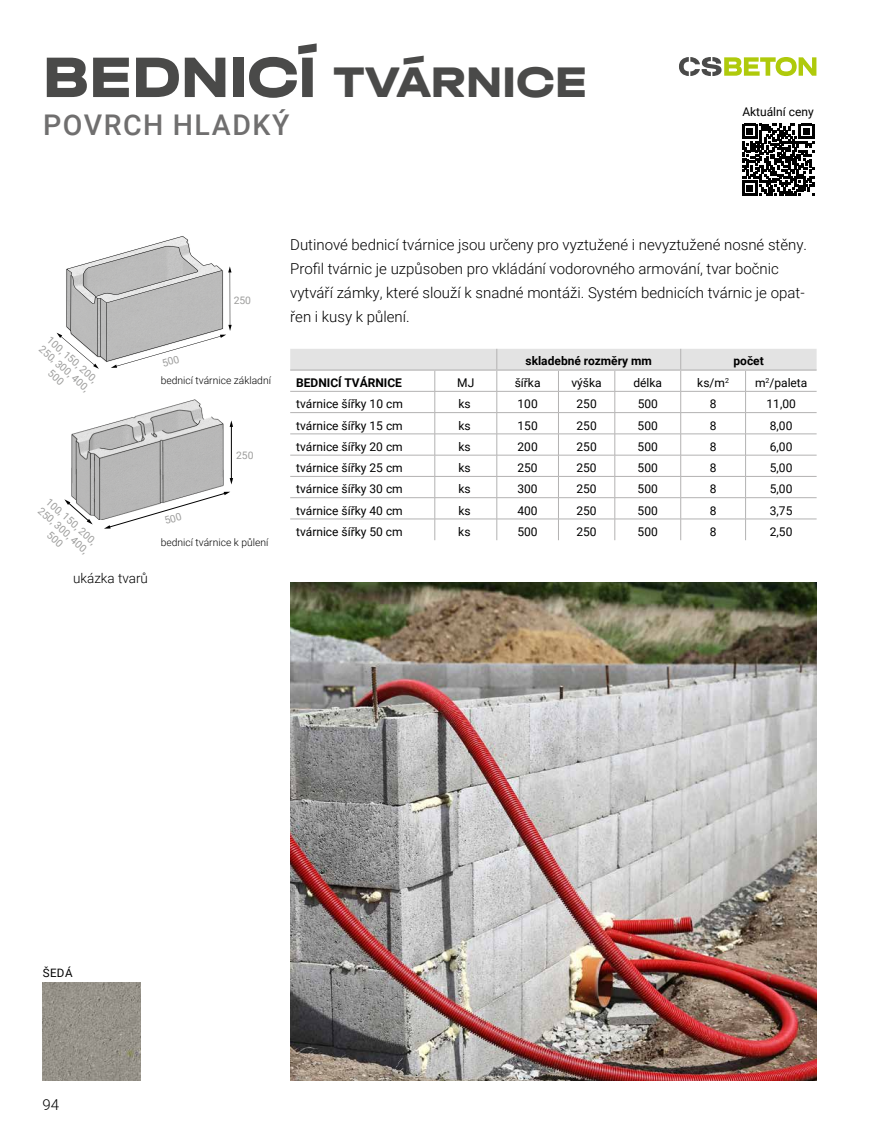
<style>
.page{position:relative;width:893px;height:1123px;background:#fff}
.page>*{position:absolute;margin:0;border:0;box-sizing:border-box;transform-origin:0 0}
.t1{font:800 45px "Halvar Breit";letter-spacing:-.01em;color:#4a4a49}
.t2{font:500 28.5px "Roboto";letter-spacing:.055em;color:#706f6f}
.t3{font:300 15px/24px "Roboto";color:#000}
.t4{font:300 13.5px "Roboto";color:#000}
.t5{font:12px "Roboto";color:#000}
.t6{font:700 12px "Roboto";color:#000}
.t7{font:11.55px "Roboto";color:#000}
.t8{font:10.35px/12px "Roboto";color:#9d9d9c;text-align:center}
.t9{font:300 10.35px "Roboto";color:#000}
.s1{font-size:60px}
</style>
<div class="page">
<img style="left:290px;top:583px;width:526px;height:497px">
<svg style="left:290px;top:349px;width:527px;height:191px"></svg>
<hr style="left:746px;top:518px;width:71px;height:1px;background:#b3b2b2">
<hr style="left:290px;top:369px;width:145px;height:1px;background:#b3b2b2">
<hr style="left:435px;top:369px;width:62px;height:1px;background:#b3b2b2">
<hr style="left:497px;top:369px;width:61px;height:1px;background:#b3b2b2">
<hr style="left:558px;top:369px;width:57px;height:1px;background:#b3b2b2">
<hr style="left:615px;top:369px;width:66px;height:1px;background:#b3b2b2">
<hr style="left:681px;top:369px;width:65px;height:1px;background:#b3b2b2">
<hr style="left:746px;top:369px;width:71px;height:1px;background:#b3b2b2">
<img style="left:43px;top:982px;width:97px;height:98px">
<img style="left:72px;top:399px;width:151px;height:121px">
<hr style="left:231px;top:426px;width:1px;height:53px;background:#000">
<svg style="left:230px;top:478px;width:3px;height:6px"></svg>
<svg style="left:230px;top:420px;width:3px;height:7px"></svg>
<svg style="left:64px;top:499px;width:29px;height:25px"></svg>
<svg style="left:679px;top:57px;width:137px;height:19px"></svg>
<svg style="left:742px;top:124px;width:72px;height:72px"></svg>
<svg style="left:57px;top:236px;width:175px;height:133px"></svg>
<svg style="left:104px;top:492px;width:126px;height:36px"></svg>
<h1 class="t1" style="left:43px;top:53px;width:546px"><span class="s1">BEDNICÍ</span> TVÁRNICE</h1>
<h2 class="t2" style="left:43px;top:104px;width:248px">POVRCH HLADKÝ</h2>
<p class="t5" style="left:742px;top:104px;width:73px">Aktuální ceny</p>
<p class="t8" style="left:53px;top:333px;width:65px;rotate:42deg">100, 150, 200,<br>250, 300, 400,<br>500</p>
<p class="t8" style="left:234px;top:294px;width:19px">250</p>
<p class="t9" style="left:161px;top:373px;width:112px">bednicí tvárnice základní</p>
<p class="t8" style="left:236px;top:449px;width:19px">250</p>
<p class="t8" style="left:52px;top:495px;width:65px;rotate:42deg">100, 150, 200,<br>250, 300, 400,<br>500</p>
<p class="t4" style="left:73px;top:568px;width:76px">ukázka tvarů</p>
<p class="t9" style="left:161px;top:535px;width:109px">bednicí tvárnice k půlení</p>
<p class="t3" style="left:290px;top:232px;width:518px">Dutinové bednicí tvárnice jsou určeny pro vyztužené i nevyztužené nosné stěny.<br>Profil tvárnic je uzpůsoben pro vkládání vodorovného armování, tvar bočnic vytváří zámky, které slouží k snadné montáži. Systém bednicích tvárnic je opat&shy;řen i kusy k půlení.</p>
<p class="t6" style="left:526px;top:353px;width:128px">skladebné rozměry mm</p>
<p class="t6" style="left:733px;top:353px;width:32px">počet</p>
<p class="t6" style="left:296px;top:374px;width:107px">BEDNICÍ TVÁRNICE</p>
<p class="t5" style="left:457px;top:374px;width:19px">MJ</p>
<p class="t5" style="left:515px;top:374px;width:27px">šířka</p>
<p class="t5" style="left:571px;top:374px;width:32px">výška</p>
<p class="t5" style="left:633px;top:374px;width:30px">délka</p>
<p class="t5" style="left:697px;top:374px;width:33px">ks/m<sup>2</sup></p>
<p class="t5" style="left:755px;top:374px;width:54px">m<sup>2</sup>/paleta</p>
<p class="t5" style="left:296px;top:395px;width:108px">tvárnice šířky 10 cm</p>
<p class="t5" style="left:458px;top:395px;width:14px">ks</p>
<p class="t5" style="left:517px;top:395px;width:22px">100</p>
<p class="t5" style="left:576px;top:395px;width:22px">250</p>
<p class="t5" style="left:638px;top:395px;width:22px">500</p>
<p class="t5" style="left:710px;top:395px;width:8px">8</p>
<p class="t5" style="left:766px;top:395px;width:31px">11,00</p>
<p class="t5" style="left:296px;top:417px;width:108px">tvárnice šířky 15 cm</p>
<p class="t5" style="left:458px;top:417px;width:14px">ks</p>
<p class="t5" style="left:517px;top:417px;width:22px">150</p>
<p class="t5" style="left:576px;top:417px;width:22px">250</p>
<p class="t5" style="left:638px;top:417px;width:22px">500</p>
<p class="t5" style="left:710px;top:417px;width:8px">8</p>
<p class="t5" style="left:770px;top:417px;width:24px">8,00</p>
<p class="t5" style="left:296px;top:438px;width:108px">tvárnice šířky 20 cm</p>
<p class="t5" style="left:458px;top:438px;width:14px">ks</p>
<p class="t5" style="left:517px;top:438px;width:22px">200</p>
<p class="t5" style="left:576px;top:438px;width:22px">250</p>
<p class="t5" style="left:638px;top:438px;width:22px">500</p>
<p class="t5" style="left:710px;top:438px;width:8px">8</p>
<p class="t5" style="left:770px;top:438px;width:24px">6,00</p>
<p class="t5" style="left:296px;top:459px;width:108px">tvárnice šířky 25 cm</p>
<p class="t5" style="left:458px;top:459px;width:14px">ks</p>
<p class="t5" style="left:517px;top:459px;width:22px">250</p>
<p class="t5" style="left:576px;top:459px;width:22px">250</p>
<p class="t5" style="left:638px;top:459px;width:22px">500</p>
<p class="t5" style="left:710px;top:459px;width:8px">8</p>
<p class="t5" style="left:770px;top:459px;width:24px">5,00</p>
<p class="t5" style="left:296px;top:480px;width:108px">tvárnice šířky 30 cm</p>
<p class="t5" style="left:458px;top:480px;width:14px">ks</p>
<p class="t5" style="left:517px;top:480px;width:22px">300</p>
<p class="t5" style="left:576px;top:480px;width:22px">250</p>
<p class="t5" style="left:638px;top:480px;width:22px">500</p>
<p class="t5" style="left:710px;top:480px;width:8px">8</p>
<p class="t5" style="left:770px;top:480px;width:24px">5,00</p>
<p class="t5" style="left:296px;top:502px;width:108px">tvárnice šířky 40 cm</p>
<p class="t5" style="left:458px;top:502px;width:14px">ks</p>
<p class="t5" style="left:517px;top:502px;width:22px">400</p>
<p class="t5" style="left:576px;top:502px;width:22px">250</p>
<p class="t5" style="left:638px;top:502px;width:22px">500</p>
<p class="t5" style="left:710px;top:502px;width:8px">8</p>
<p class="t5" style="left:770px;top:502px;width:24px">3,75</p>
<p class="t5" style="left:296px;top:523px;width:108px">tvárnice šířky 50 cm</p>
<p class="t5" style="left:458px;top:523px;width:14px">ks</p>
<p class="t5" style="left:517px;top:523px;width:22px">500</p>
<p class="t5" style="left:576px;top:523px;width:22px">250</p>
<p class="t5" style="left:638px;top:523px;width:22px">500</p>
<p class="t5" style="left:710px;top:523px;width:8px">8</p>
<p class="t5" style="left:770px;top:523px;width:24px">2,50</p>
<p class="t7" style="left:43px;top:964px;width:31px">ŠEDÁ</p>
<p class="t3" style="left:43px;top:1091px;width:18px">94</p>
</div>
